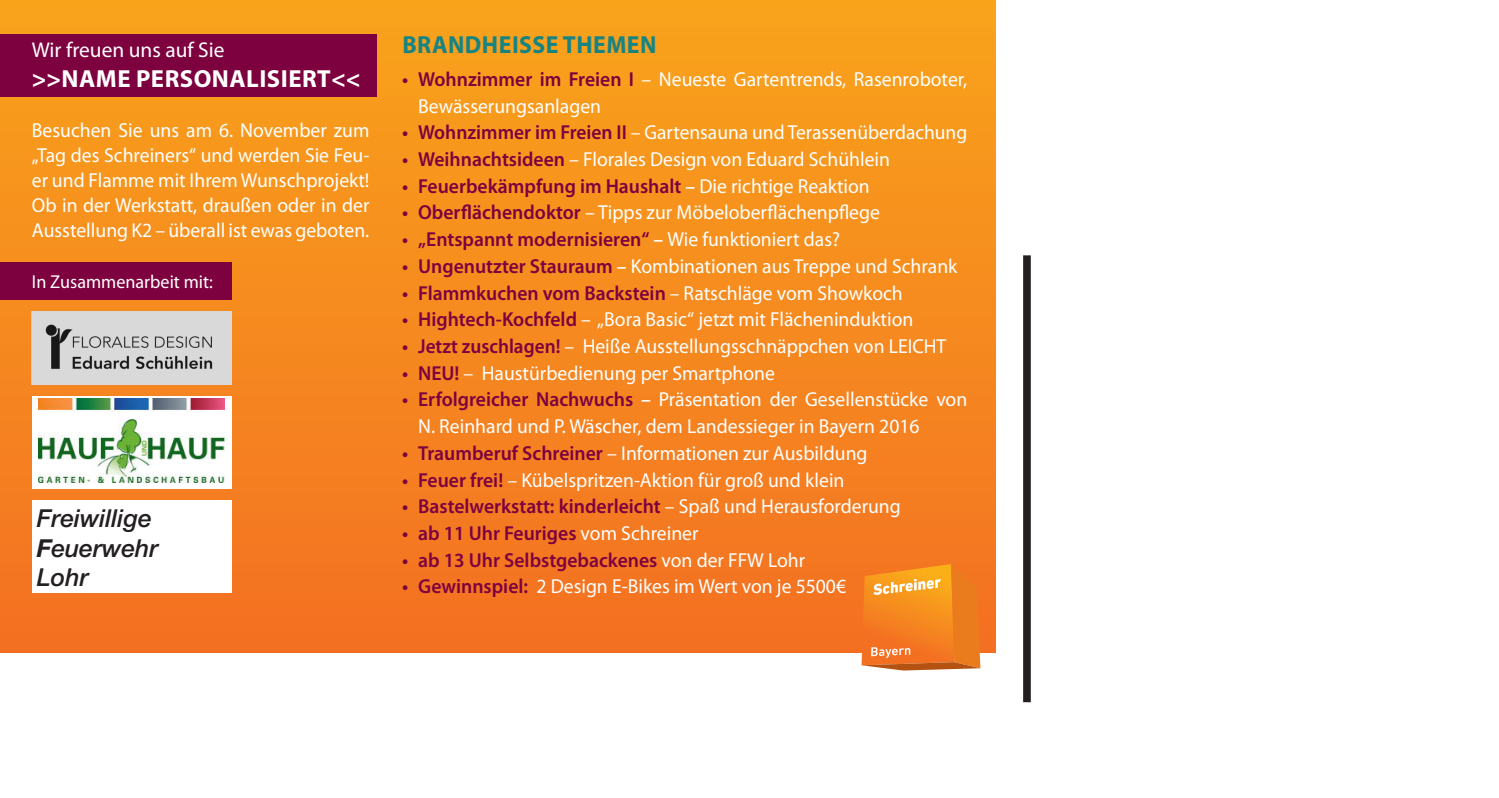
<style>
.page{position:relative;width:1499px;height:798px;background:#fff}
.page>*{position:absolute;margin:0;border:0;box-sizing:border-box;transform-origin:0 0}
.t1{font:italic 500 24.75px/29.7px "Helvetica Neue";color:#231f20}
.t2{font:700 24.75px "Myriad Pro";letter-spacing:.02em;color:#fff}
.t3{font:700 24.75px "Myriad Pro";letter-spacing:.02em;color:#178482;scale:.96 1}
.t4{font:21.38px "Myriad Pro";color:#fff}
.t5{font:20.25px/24.8px "Myriad Pro";color:#fff}
.t6{font:600 20.25px "Myriad Pro";color:#7d013f}
.t7{font:20.25px "Myriad Pro";color:#fff;scale:.96 1}
.t8{font:600 20.25px "Myriad Pro";color:#7d013f;scale:.95 1}
.t9{font:18.68px "Myriad Pro";color:#fff}
.s1{font-weight:700}
.s2{font-weight:600;color:#7d013f}
.s3{color:#fff}
.s4{font-weight:400;color:#fff}
.s5{font-weight:600}
</style>
<div class="page">
<div style="left:0;top:0;width:995px;height:652px;background:linear-gradient(to bottom,#f8a31b,#f37023)"></div>
<div style="left:1023px;top:255px;width:8px;height:447px;background:#231f20"></div>
<svg style="left:861px;top:564px;width:119px;height:106px;background:#f08829"></svg>
<div style="left:0;top:34px;width:376px;height:63px;background:#7d013f"></div>
<div style="left:32px;top:500px;width:199px;height:93px;background:#fff"></div>
<img style="left:32px;top:311px;width:199px;height:73px">
<div style="left:0;top:262px;width:231px;height:38px;background:#7d013f"></div>
<div style="left:32px;top:395px;width:199px;height:93px;background:#fff"></div>
<img style="left:39px;top:398px;width:186px;height:84px">
<p class="t4" style="left:32px;top:37px;width:194px">Wir freuen uns auf Sie</p>
<p class="t2" style="left:32px;top:62px;width:330px">&gt;&gt;NAME PERSONALISIERT&lt;&lt;</p>
<p class="t5" style="left:32px;top:118px;width:339px;text-align:justify">Besuchen Sie uns am 6. November zum „Tag des Schreiners“ und werden Sie Feu&shy;er und Flamme mit Ihrem Wunschprojekt!<br>Ob in der Werkstatt, draußen oder in der Ausstellung K2 – überall ist ewas geboten.</p>
<p class="t9" style="left:32px;top:270px;width:182px">In Zusammenarbeit mit:</p>
<p class="t1" style="left:37px;top:503px;width:123px">Freiwillige<br><span class="s1">F</span>euerwehr<br>Lohr</p>
<p class="t3" style="left:402px;top:28px;width:266px">BRANDHEISSE THEMEN</p>
<p class="t5" style="left:418px;top:65px;width:551px;line-height:26.8px;text-indent:-16px"><span class="s2">• Wohnzimmer im Freien I</span> – Neueste Gartentrends, Rasenroboter,<br>Bewässerungsanlagen</p>
<p class="t7" style="left:402px;top:120px;width:590px"><span class="s2">• Wohnzimmer im Freien II</span> – Gartensauna und Terassenüberdachung</p>
<p class="t5" style="left:402px;top:146px;width:489px"><span class="s2">• Weihnachtsideen</span> – Florales Design von Eduard Schühlein</p>
<p class="t6" style="left:402px;top:173px;width:469px">• Feuerbekämpfung im Haushalt <span class="s3">–</span> <span class="s4">Die richtige Reaktion</span></p>
<p class="t5" style="left:402px;top:200px;width:479px"><span class="s2">• Oberflächendoktor</span> – Tipps zur Möbeloberflächenpflege</p>
<p class="t8" style="left:402px;top:226px;width:462px">• „Entspannt modernisieren“ <span class="s3">–</span> <span class="s4">Wie funktioniert das?</span></p>
<p class="t5" style="left:402px;top:253px;width:557px"><span class="s2">• Ungenutzter Stauraum</span> <span class="s5">–</span> Kombinationen aus Treppe und Schrank</p>
<p class="t6" style="left:402px;top:280px;width:502px">• Flammkuchen vom Backstein <span class="s4">– Ratschläge vom Showkoch</span></p>
<p class="t5" style="left:402px;top:307px;width:513px"><span class="s2">• Hightech-Kochfeld</span> – „Bora Basic“ jetzt mit Flächeninduktion</p>
<p class="t5" style="left:402px;top:333px;width:546px"><span class="s2">• Jetzt zuschlagen!</span> – Heiße Ausstellungsschnäppchen von LEICHT</p>
<p class="t5" style="left:402px;top:360px;width:374px"><span class="s2">• NEU!</span> – Haustürbedienung per Smartphone</p>
<p class="t5" style="left:418px;top:386px;width:551px;line-height:26.8px;text-indent:-16px"><span class="s2">• Erfolgreicher Nachwuchs</span> <span class="s5">–</span> Präsentation der Gesellenstücke von<br>N. Reinhard und P. Wäscher, dem Landessieger in Bayern 2016</p>
<p class="t5" style="left:402px;top:440px;width:467px"><span class="s2">• Traumberuf Schreiner</span> – Informationen zur Ausbildung</p>
<p class="t5" style="left:402px;top:467px;width:444px"><span class="s2">• Feuer frei!</span> – Kübelspritzen-Aktion für groß und klein</p>
<p class="t6" style="left:402px;top:493px;width:500px">• Bastelwerkstatt: kinderleicht <span class="s4">– Spaß und Herausforderung</span></p>
<p class="t6" style="left:402px;top:520px;width:298px">• ab 11 Uhr Feuriges <span class="s4">vom Schreiner</span></p>
<p class="t6" style="left:402px;top:547px;width:404px">• ab 13 Uhr Selbstgebackenes <span class="s4">von der FFW Lohr</span></p>
<p class="t5" style="left:402px;top:573px;width:445px"><span class="s2">• Gewinnspiel:</span> 2 Design E-Bikes im Wert von je 5500€</p>
</div>
